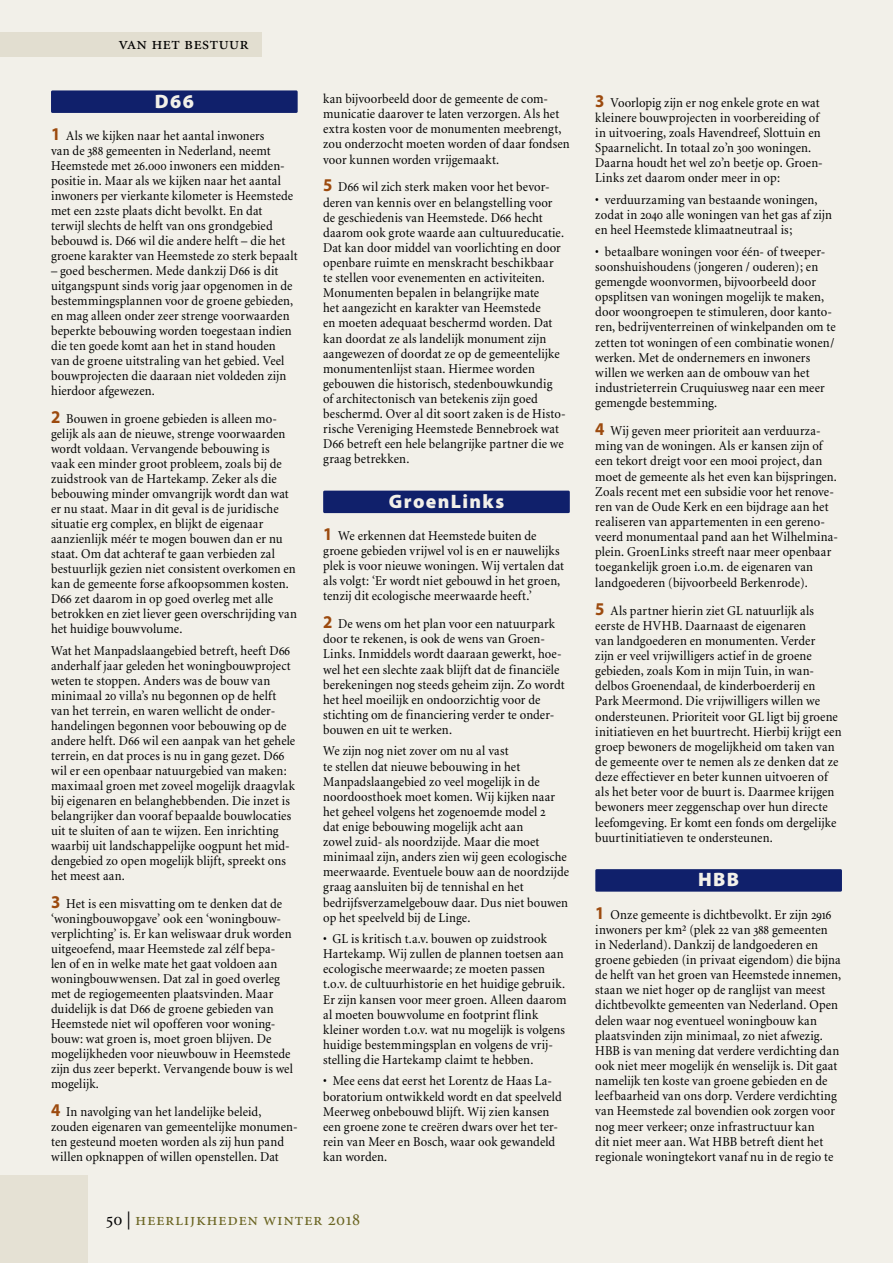
<style>
.page{position:relative;width:893px;height:1263px;background:#f2f0e9}
.page>*{position:absolute;margin:0;border:0;box-sizing:border-box;transform-origin:0 0}
.t1{font:900 19.5px "Myriad Pro";letter-spacing:.07em;color:#f2f0e9}
.t2{font:18px "Minion Exp";letter-spacing:.03em;color:#6a6421}
.t3{font:18px "Minion Regular SC";color:#000}
.t4{font:13.5px/15.1px "Minion";letter-spacing:.01em;color:#000;scale:.93 1}
.s1{font-family:"Myriad Pro";font-weight:700;font-size:18px;color:#9c4a0e}
.s2{font-family:"Minion Exp"}
.s3{font-family:"Minion";color:#000}
</style>
<div class="page">
<div style="left:51px;top:90px;width:247px;height:23px;background:#10206b;border-radius:2px"></div>
<div style="left:323px;top:491px;width:247px;height:22px;background:#10206b;border-radius:2px"></div>
<div style="left:595px;top:869px;width:247px;height:23px;background:#10206b;border-radius:2px"></div>
<div style="left:0;top:32px;width:261px;height:24px;background:#e2ded0"></div>
<div style="left:0;top:1175px;width:88px;height:88px;background:#e5e1d4"></div>
<h2 class="t3" style="left:119px;top:35px;width:132px">van het bestuur</h2>
<h1 class="t1" style="left:155px;top:88px;width:41px">D66</h1>
<p class="t4" style="left:51px;top:128px;width:267px"><span class="s1">1</span> Als we kijken naar het aantal inwoners<br>van de <span class="s2">388</span> gemeenten in Nederland, neemt Heemstede met <span class="s2">26</span>.<span class="s2">000</span> inwoners een midden&shy;positie in. Maar als we kijken naar het aantal inwoners per vierkante kilometer is Heemstede met een <span class="s2">22</span>ste plaats dicht bevolkt. En dat terwijl slechts de helft van ons grondgebied bebouwd is. D<span class="s2">66</span> wil die andere helft – die het groene karakter van Heemstede zo sterk bepaalt</p>
<p class="t4" style="left:51px;top:264px;width:262px">– goed beschermen. Mede dankzij D<span class="s2">66</span> is dit uitgangspunt sinds vorig jaar opgenomen in de bestemmingsplannen voor de groene gebieden, en mag alleen onder zeer strenge voorwaarden beperkte bebouwing worden toegestaan indien die ten goede komt aan het in stand houden van de groene uitstraling van het gebied. Veel bouwprojecten die daaraan niet voldeden zijn hierdoor afgewezen.</p>
<p class="t4" style="left:51px;top:412px;width:266px"><span class="s1">2</span> Bouwen in groene gebieden is alleen mo&shy;gelijk als aan de nieuwe, strenge voorwaarden wordt voldaan. Vervangende bebouwing is vaak een minder groot probleem, zoals bij de zuidstrook van de Hartekamp. Zeker als die bebouwing minder omvangrijk wordt dan wat er nu staat. Maar in dit geval is de juridische situatie erg complex, en blijkt de eigenaar aanzienlijk méér te mogen bouwen dan er nu staat. Om dat achteraf te gaan verbieden zal bestuurlijk gezien niet consistent overkomen en kan de gemeente forse afkoopsommen kosten.<br>D<span class="s2">66</span> zet daarom in op goed overleg met alle betrokken en ziet liever geen overschrijding van het huidige bouwvolume.</p>
<p class="t4" style="left:51px;top:643px;width:264px">Wat het Manpadslaangebied betreft, heeft D<span class="s2">66 </span>anderhalf jaar geleden het woningbouwproject weten te stoppen. Anders was de bouw van minimaal <span class="s2">20</span> villa’s nu begonnen op de helft van het terrein, en waren wellicht de onder&shy;handelingen begonnen voor bebouwing op de andere helft. D<span class="s2">66</span> wil een aanpak van het gehele terrein, en dat proces is nu in gang gezet. D<span class="s2">66 </span>wil er een openbaar natuurgebied van maken: maximaal groen met zoveel mogelijk draagvlak bij eigenaren en belanghebbenden. Die inzet is belangrijker dan vooraf bepaalde bouwlocaties uit te sluiten of aan te wijzen. Een inrichting waarbij uit landschappelijke oogpunt het mid&shy;dengebied zo open mogelijk blijft, spreekt ons het meest aan.</p>
<p class="t4" style="left:51px;top:896px;width:262px"><span class="s1">3</span> Het is een misvatting om te denken dat de ‘woningbouwopgave’ ook een ‘woningbouw&shy;verplichting’ is. Er kan weliswaar druk worden uitgeoefend, maar Heemstede zal zélf bepa&shy;len of en in welke mate het gaat voldoen aan woningbouwwensen. Dat zal in goed overleg met de regiogemeenten plaatsvinden. Maar duidelijk is dat D<span class="s2">66</span> de groene gebieden van Heemstede niet wil opofferen voor woning&shy;bouw: wat groen is, moet groen blijven. De mogelijkheden voor nieuwbouw in Heemstede zijn dus zeer beperkt. Vervangende bouw is wel mogelijk.</p>
<p class="t4" style="left:51px;top:1104px;width:267px"><span class="s1">4</span> In navolging van het landelijke beleid, zouden eigenaren van gemeentelijke monumen&shy;ten gesteund moeten worden als zij hun pand willen opknappen of willen openstellen. Dat</p>
<p class="t4" style="left:323px;top:92px;width:267px">kan bijvoorbeeld door de gemeente de com&shy;municatie daarover te laten verzorgen. Als het extra kosten voor de monumenten meebrengt, zou onderzocht moeten worden of daar fondsen voor kunnen worden vrijgemaakt.</p>
<p class="t4" style="left:323px;top:180px;width:262px"><span class="s1">5</span> D<span class="s2">66</span> wil zich sterk maken voor het bevor&shy;deren van kennis over en belangstelling voor de geschiedenis van Heemstede. D<span class="s2">66</span> hecht daarom ook grote waarde aan cultuureducatie.<br>Dat kan door middel van voorlichting en door openbare ruimte en menskracht beschikbaar te stellen voor evenementen en activiteiten.<br>Monumenten bepalen in belangrijke mate<br>het aangezicht en karakter van Heemstede<br>en moeten adequaat beschermd worden. Dat kan doordat ze als landelijk monument zijn aangewezen of doordat ze op de gemeentelijke monumentenlijst staan. Hiermee worden gebouwen die historisch, stedenbouwkundig of architectonisch van betekenis zijn goed beschermd. Over al dit soort zaken is de Histo&shy;rische Vereniging Heemstede Bennebroek wat D<span class="s2">66</span> betreft een hele belangrijke partner die we graag betrekken.</p>
<h1 class="t1" style="left:389px;top:488px;width:117px">GroenLinks</h1>
<p class="t4" style="left:323px;top:528px;width:261px"><span class="s1">1</span> We erkennen dat Heemstede buiten de groene gebieden vrijwel vol is en er nauwelijks plek is voor nieuwe woningen. Wij vertalen dat als volgt: ‘Er wordt niet gebouwd in het groen, tenzij dit ecologische meerwaarde heeft.’</p>
<p class="t4" style="left:323px;top:617px;width:261px"><span class="s1">2</span> De wens om het plan voor een natuurpark door te rekenen, is ook de wens van Groen-Links. Inmiddels wordt daaraan gewerkt, hoe&shy;wel het een slechte zaak blijft dat de financiële berekeningen nog steeds geheim zijn. Zo wordt het heel moeilijk en ondoorzichtig voor de stichting om de financiering verder te onder&shy;bouwen en uit te werken.</p>
<p class="t4" style="left:323px;top:744px;width:266px">We zijn nog niet zover om nu al vast<br>te stellen dat nieuwe bebouwing in het Manpadslaangebied zo veel mogelijk in de noordoosthoek moet komen. Wij kijken naar het geheel volgens het zogenoemde model <span class="s2">2<br></span>dat enige bebouwing mogelijk acht aan<br>zowel zuid- als noordzijde. Maar die moet minimaal zijn, anders zien wij geen ecologische meerwaarde. Eventuele bouw aan de noordzijde graag aansluiten bij de tennishal en het bedrijfsverzamelgebouw daar. Dus niet bouwen op het speelveld bij de Linge.</p>
<p class="t4" style="left:323px;top:932px;width:263px">• GL is kritisch t.a.v. bouwen op zuidstrook Hartekamp. Wij zullen de plannen toetsen aan ecologische meerwaarde; ze moeten passen t.o.v. de cultuurhistorie en het huidige gebruik.<br>Er zijn kansen voor meer groen. Alleen daarom al moeten bouwvolume en footprint flink kleiner worden t.o.v. wat nu mogelijk is volgens huidige bestemmingsplan en volgens de vrij&shy;stelling die Hartekamp claimt te hebben.</p>
<p class="t4" style="left:323px;top:1074px;width:258px">• Mee eens dat eerst het Lorentz de Haas La&shy;boratorium ontwikkeld wordt en dat speelveld Meerweg onbebouwd blijft. Wij zien kansen een groene zone te creëren dwars over het ter&shy;rein van Meer en Bosch, waar ook gewandeld kan worden.</p>
<h2 class="t2" style="left:127px;top:1212px;width:235px"><span class="s3">|</span> heerlijkheden winter 2018</h2>
<p class="t4" style="left:595px;top:95px;width:246px"><span class="s1">3</span> Voorlopig zijn er nog enkele grote en wat kleinere bouwprojecten in voorbereiding of in uitvoering, zoals Havendreef, Slottuin en Spaarnelicht. In totaal zo’n <span class="s2">300</span> woningen.<br>Daarna houdt het wel zo’n beetje op. Groen-Links zet daarom onder meer in op:</p>
<p class="t4" style="left:595px;top:192px;width:256px">• verduurzaming van bestaande woningen, zodat in <span class="s2">2040</span> alle woningen van het gas af zijn en heel Heemstede klimaatneutraal is;</p>
<p class="t4" style="left:595px;top:244px;width:260px">• betaalbare woningen voor één- of tweeper&shy;soonshuishoudens (jongeren / ouderen); en gemengde woonvormen, bijvoorbeeld door opsplitsen van woningen mogelijk te maken, door woongroepen te stimuleren, door kanto&shy;ren, bedrijventerreinen of winkelpanden om te zetten tot woningen of een combinatie wonen/ werken. Met de ondernemers en inwoners willen we werken aan de ombouw van het industrieterrein Cruquiusweg naar een meer gemengde bestemming.</p>
<p class="t4" style="left:595px;top:424px;width:262px"><span class="s1">4</span> Wij geven meer prioriteit aan verduurza&shy;ming van de woningen. Als er kansen zijn of een tekort dreigt voor een mooi project, dan moet de gemeente als het even kan bijspringen.<br>Zoals recent met een subsidie voor het renove&shy;ren van de Oude Kerk en een bijdrage aan het realiseren van appartementen in een gereno&shy;veerd monumentaal pand aan het Wilhelmina&shy;plein. GroenLinks streeft naar meer openbaar toegankelijk groen i.o.m. de eigenaren van landgoederen (bijvoorbeeld Berkenrode).</p>
<p class="t4" style="left:595px;top:603px;width:266px"><span class="s1">5</span> Als partner hierin ziet GL natuurlijk als eerste de HVHB. Daarnaast de eigenaren<br>van landgoederen en monumenten. Verder<br>zijn er veel vrijwilligers actief in de groene gebieden, zoals Kom in mijn Tuin, in wan&shy;delbos Groenendaal, de kinderboerderij en Park Meermond. Die vrijwilligers willen we ondersteunen. Prioriteit voor GL ligt bij groene initiatieven en het buurtrecht. Hierbij krijgt een groep bewoners de mogelijkheid om taken van de gemeente over te nemen als ze denken dat ze deze effectiever en beter kunnen uitvoeren of als het beter voor de buurt is. Daarmee krijgen bewoners meer zeggenschap over hun directe leefomgeving. Er komt een fonds om dergelijke buurtinitiatieven te ondersteunen.</p>
<h1 class="t1" style="left:698px;top:867px;width:43px">HBB</h1>
<p class="t4" style="left:595px;top:907px;width:266px"><span class="s1">1</span> Onze gemeente is dichtbevolkt. Er zijn <span class="s2">2916 </span>inwoners per km² (plek <span class="s2">22</span> van <span class="s2">388</span> gemeenten in Nederland). Dankzij de landgoederen en groene gebieden (in privaat eigendom) die bijna de helft van het groen van Heemstede innemen, staan we niet hoger op de ranglijst van meest dichtbevolkte gemeenten van Nederland. Open delen waar nog eventueel woningbouw kan plaatsvinden zijn minimaal, zo niet afwezig.<br>HBB is van mening dat verdere verdichting dan ook niet meer mogelijk én wenselijk is. Dit gaat namelijk ten koste van groene gebieden en de leefbaarheid van ons dorp. Verdere verdichting van Heemstede zal bovendien ook zorgen voor nog meer verkeer; onze infrastructuur kan<br>dit niet meer aan. Wat HBB betreft dient het regionale woningtekort vanaf nu in de regio te</p>
</div>
